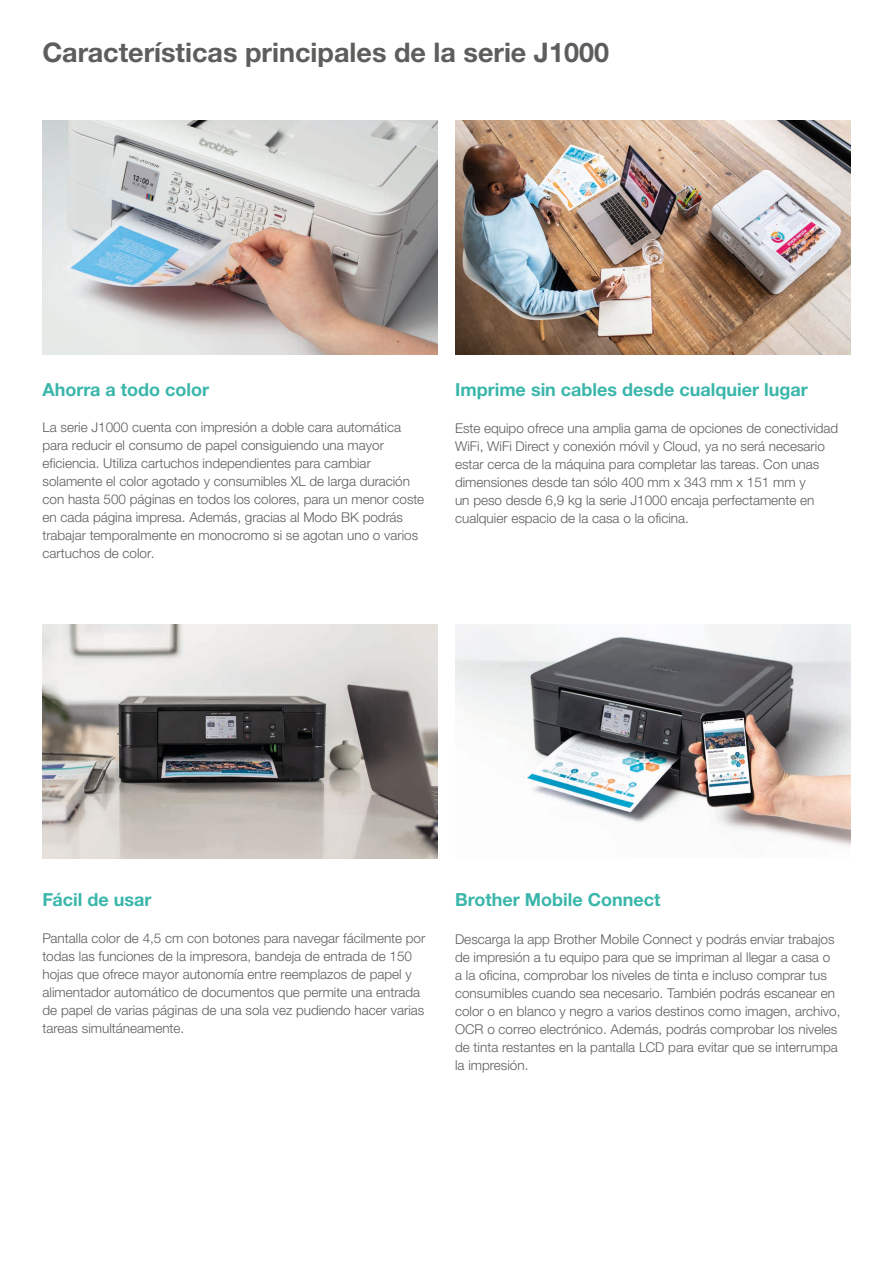
<style>
.page{position:relative;width:893px;height:1263px;background:#fff}
.page>*{position:absolute;margin:0;border:0;box-sizing:border-box;transform-origin:0 0}
.t1{font:700 27px "Helvetica Neue LTW1 G";color:#5d5d5c}
.t2{font:700 18px "Helvetica Neue LTW1 G";color:#3ab6ab}
.t3{font:300 13.5px/18px "Helvetica Neue LTW1 G";color:#5d5d5c}
</style>
<div class="page">
<img style="left:43px;top:624px;width:395px;height:234px">
<img style="left:455px;top:624px;width:395px;height:223px">
<img style="left:43px;top:121px;width:395px;height:233px">
<img style="left:455px;top:121px;width:395px;height:233px">
<h1 class="t1" style="left:43px;top:36px;width:568px">Características principales de la serie J1000</h1>
<h2 class="t2" style="left:43px;top:379px;width:168px">Ahorra a todo color</h2>
<p class="t3" style="left:43px;top:418px;width:383px">La serie J1000 cuenta con impresión a doble cara automática para reducir el consumo de papel consiguiendo una mayor eficiencia. Utiliza cartuchos independientes para cambiar solamente el color agotado y consumibles XL de larga duración con hasta 500 páginas en todos los colores, para un menor coste en cada página impresa. Además, gracias al Modo BK podrás trabajar temporalmente en monocromo si se agotan uno o varios cartuchos de color.</p>
<h2 class="t2" style="left:455px;top:379px;width:354px">Imprime sin cables desde cualquier lugar</h2>
<p class="t3" style="left:455px;top:419px;width:385px">Este equipo ofrece una amplia gama de opciones de conectividad WiFi, WiFi Direct y conexión móvil y Cloud, ya no será necesario estar cerca de la máquina para completar las tareas. Con unas dimensiones desde tan sólo 400 mm x 343 mm x 151 mm y<br>un peso desde 6,9 kg la serie J1000 encaja perfectamente en cualquier espacio de la casa o la oficina.</p>
<h2 class="t2" style="left:43px;top:889px;width:110px">Fácil de usar</h2>
<p class="t3" style="left:43px;top:929px;width:384px">Pantalla color de 4,5 cm con botones para navegar fácilmente por todas las funciones de la impresora, bandeja de entrada de 150 hojas que ofrece mayor autonomía entre reemplazos de papel y alimentador automático de documentos que permite una entrada de papel de varias páginas de una sola vez pudiendo hacer varias tareas simultáneamente.</p>
<h2 class="t2" style="left:455px;top:889px;width:207px">Brother Mobile Connect</h2>
<p class="t3" style="left:455px;top:930px;width:387px">Descarga la app Brother Mobile Connect y podrás enviar trabajos de impresión a tu equipo para que se impriman al llegar a casa o a la oficina, comprobar los niveles de tinta e incluso comprar tus consumibles cuando sea necesario. También podrás escanear en color o en blanco y negro a varios destinos como imagen, archivo, OCR o correo electrónico. Además, podrás comprobar los niveles de tinta restantes en la pantalla LCD para evitar que se interrumpa la impresión.</p>
</div>
